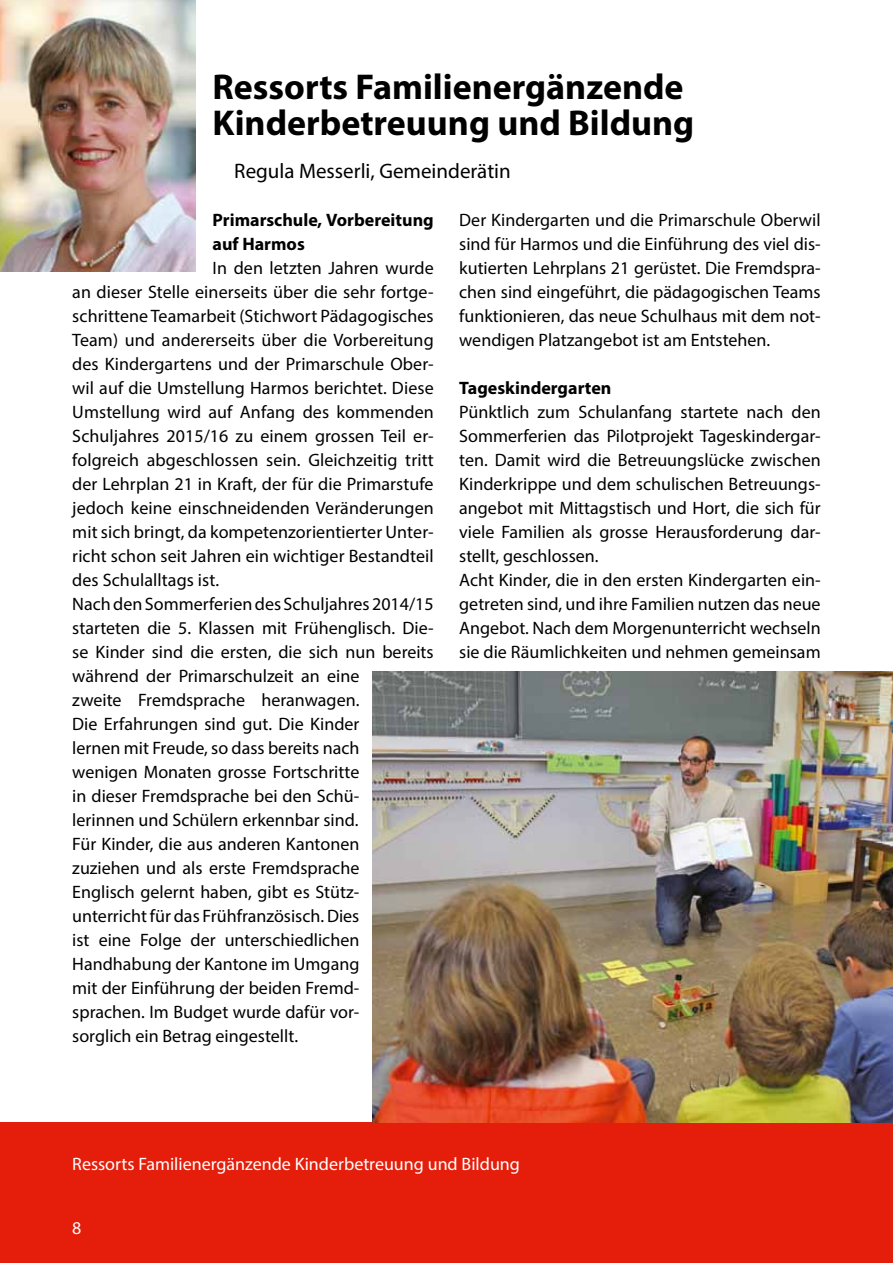
<style>
.page{position:relative;width:893px;height:1263px;background:#fff}
.page>*{position:absolute;margin:0;border:0;box-sizing:border-box;transform-origin:0 0}
.t1{font:700 36px/36px "Myriad Pro";color:#000}
.t2{font:21px "Myriad Pro";color:#000}
.t3{font:18px/24px "Myriad Pro";color:#000}
.t4{font:18px "Myriad Pro";color:#fff}
.t5{font:700 18px/24px "Myriad Pro";color:#000}
</style>
<div class="page">
<div style="left:0;top:1123px;width:893px;height:140px;background:#e41e0a"></div>
<img style="left:0;top:0;width:196px;height:271px">
<img style="left:372px;top:672px;width:521px;height:451px">
<h1 class="t1" style="left:213px;top:68px;width:483px">Ressorts Familienergänzende<br>Kinderbetreuung und Bildung</h1>
<p class="t2" style="left:234px;top:158px;width:278px">Regula Messerli, Gemeinderätin</p>
<p class="t5" style="left:213px;top:207px;width:223px">Primarschule, Vorbereitung auf Harmos</p>
<p class="t3" style="left:72px;top:256px;width:363px;text-indent:140px">In den letzten Jahren wurde an dieser Stelle einerseits über die sehr fortge&shy;schrittene Teamarbeit (Stichwort Pädagogisches Team) und andererseits über die Vorbereitung des Kindergartens und der Primarschule Ober&shy;wil auf die Umstellung Harmos berichtet. Diese Umstellung wird auf Anfang des kommenden Schuljahres 2015/16 zu einem grossen Teil er&shy;folgreich abgeschlossen sein. Gleichzeitig tritt der Lehrplan 21 in Kraft, der für die Primarstufe jedoch keine einschneidenden Veränderungen mit sich bringt, da kompetenzorientierter Unter&shy;richt schon seit Jahren ein wichtiger Bestandteil des Schulalltags ist.<br>Nach den Sommerferien des Schuljahres 2014/15 starteten die 5. Klassen mit Frühenglisch. Die&shy;se Kinder sind die ersten, die sich nun bereits während der Primarschulzeit an eine<br>zweite Fremdsprache heranwagen.<br>Die Erfahrungen sind gut. Die Kinder<br>lernen mit Freude, so dass bereits nach<br>wenigen Monaten grosse Fortschritte<br>in dieser Fremdsprache bei den Schü-<br>lerinnen und Schülern erkennbar sind.<br>Für Kinder, die aus anderen Kantonen<br>zuziehen und als erste Fremdsprache<br>Englisch gelernt haben, gibt es Stütz&shy;unterricht für das Frühfranzösisch. Dies<br>ist eine Folge der unterschiedlichen Handhabung der Kantone im Umgang<br>mit der Einführung der beiden Fremd&shy;sprachen. Im Budget wurde dafür vor-<br>sorglich ein Betrag eingestellt.</p>
<p class="t3" style="left:459px;top:208px;width:363px;text-align:justify">Der Kindergarten und die Primarschule Oberwil sind für Harmos und die Einführung des viel dis&shy;kutierten Lehrplans 21 gerüstet. Die Fremdspra&shy;chen sind eingeführt, die pädagogischen Teams funktionieren, das neue Schulhaus mit dem not&shy;wendigen Platzangebot ist am Entstehen.</p>
<p class="t5" style="left:459px;top:375px;width:154px">Tageskindergarten</p>
<p class="t3" style="left:459px;top:400px;width:363px">Pünktlich zum Schulanfang startete nach den Sommerferien das Pilotprojekt Tageskindergar&shy;ten. Damit wird die Betreuungslücke zwischen Kinderkrippe und dem schulischen Betreuungs&shy;angebot mit Mittagstisch und Hort, die sich für viele Familien als grosse Herausforderung dar&shy;stellt, geschlossen.<br>Acht Kinder, die in den ersten Kindergarten ein&shy;getreten sind, und ihre Familien nutzen das neue Angebot. Nach dem Morgenunterricht wechseln sie die Räumlichkeiten und nehmen gemeinsam</p>
<p class="t4" style="left:72px;top:1153px;width:449px">Ressorts Familienergänzende Kinderbetreuung und Bildung</p>
<p class="t4" style="left:72px;top:1217px;width:11px">8</p>
</div>
